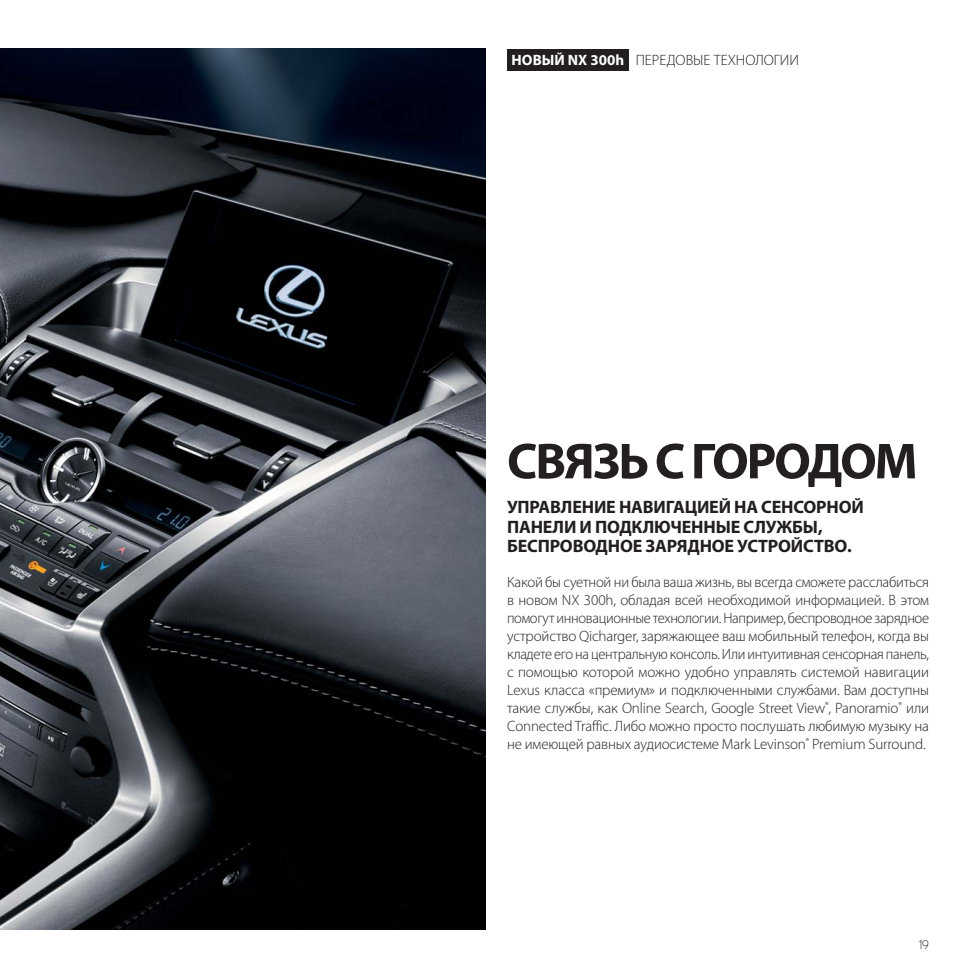
<style>
.page{position:relative;width:978px;height:978px;background:#fff}
.page>*{position:absolute;margin:0;border:0;box-sizing:border-box;transform-origin:0 0}
.t1{font:700 51px "Myriad Pro";letter-spacing:-.04em;color:#231f20}
.t2{font:700 18px/19.5px "Myriad Pro";letter-spacing:-.01em;color:#231f20}
.t3{font:300 15px/18px "Myriad Pro";letter-spacing:-.01em;color:#231f20;text-align:justify}
.t4{font:300 12px "Nobel Lexus";color:#231f20}
.s1{font-weight:700;color:#fff}
</style>
<div class="page">
<img style="left:0;top:49px;width:486px;height:880px">
<div style="left:507px;top:49px;width:122px;height:21px;background:#231f20"></div>
<p class="t3" style="left:512px;top:53px;width:289px"><span class="s1">НОВЫЙ NX 300h</span> ПЕРЕДОВЫЕ ТЕХНОЛОГИИ</p>
<h1 class="t1" style="left:507px;top:442px;width:412px">СВЯЗЬ С ГОРОДОМ</h1>
<p class="t2" style="left:507px;top:499px;width:358px">УПРАВЛЕНИЕ НАВИГАЦИЕЙ НА СЕНСОРНОЙ<br>ПАНЕЛИ И ПОДКЛЮЧЕННЫЕ СЛУЖБЫ,<br>БЕСПРОВОДНОЕ ЗАРЯДНОЕ УСТРОЙСТВО.</p>
<p class="t3" style="left:507px;top:575px;width:424px">Какой бы суетной ни была ваша жизнь, вы всегда сможете расслабиться в новом NX 300h, обладая всей необходимой информацией. В этом помогут инновационные технологии. Например, беспроводное зарядное устройство Qicharger, заряжающее ваш мобильный телефон, когда вы кладете его на центральную консоль. Или интуитивная сенсорная панель, с помощью которой можно удобно управлять системой навигации Lexus класса «премиум» и подключенными службами. Вам доступны такие службы, как Online Search, Google Street View<sup>®</sup>, Panoramio<sup>®</sup> или Connected Traffic. Либо можно просто послушать любимую музыку на не имеющей равных аудиосистеме Mark Levinson<sup>®</sup> Premium Surround.</p>
<p class="t4" style="left:919px;top:941px;width:12px">19</p>
</div>
